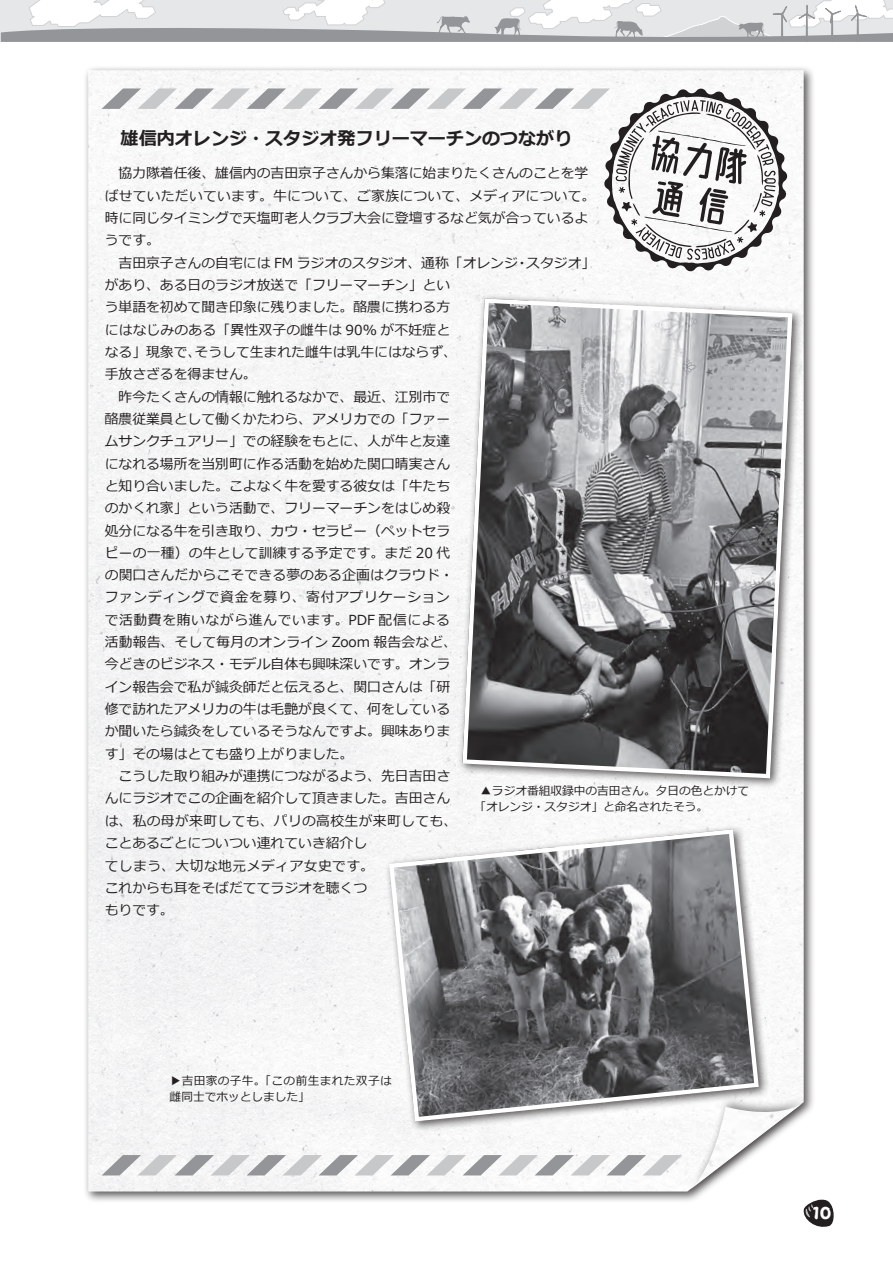
<style>
.page{position:relative;width:893px;height:1263px;background:#fff}
.page>*{position:absolute;margin:0;border:0;box-sizing:border-box;transform-origin:0 0}
.t1{font:700 18px "Meiryo";color:#231f20}
.t2{font:16.95px "DF En Kai W10 WING RKSJ H";color:#fff}
.t3{font:13.8px/22.4px "Meiryo";color:#231f20}
.t4{font:11.7px/15.9px "Meiryo";color:#231f20}
.t5{font:11.7px/15.9px "Meiryo";letter-spacing:.03em;color:#231f20}
</style>
<div class="page">
<svg style="left:803px;top:1199px;width:31px;height:28px"></svg>
<svg style="left:1px;top:0;width:892px;height:42px"></svg>
<div style="left:83px;top:65px;width:732px;height:1138px;background:#231f20;opacity:.75"></div>
<div style="left:88px;top:70px;width:716px;height:1121px;background:#f6f6f6"></div>
<svg style="left:102px;top:88px;width:686px;height:184px"></svg>
<svg style="left:102px;top:1155px;width:580px;height:20px"></svg>
<div style="left:457px;top:293px;width:347px;height:496px;background:#231f20;opacity:.75"></div>
<svg style="left:460px;top:296px;width:335px;height:484px"></svg>
<div style="left:384px;top:824px;width:386px;height:308px;background:#231f20;opacity:.75"></div>
<svg style="left:387px;top:827px;width:374px;height:297px"></svg>
<div style="left:686px;top:1093px;width:126px;height:101px;background:#231f20;opacity:.5"></div>
<img style="left:688px;top:1102px;width:116px;height:89px">
<h1 class="t1" style="left:121px;top:126px;width:453px">雄信内オレンジ・スタジオ発フリーマーチンのつながり</h1>
<p class="t3" style="left:105px;top:163px;width:485px">　協力隊着任後、雄信内の吉田京子さんから集落に始まりたくさんのことを学</p>
<p class="t3" style="left:105px;top:185px;width:492px">ばせていただいています。牛について、ご家族について、メディアについて。</p>
<p class="t3" style="left:105px;top:208px;width:485px">時に同じタイミングで天塩町老人クラブ大会に登壇するなど気が合っているよ</p>
<p class="t3" style="left:105px;top:230px;width:57px">うです。</p>
<p class="t3" style="left:526px;top:252px;width:71px">スタジオ「</p>
<p class="t3" style="left:105px;top:252px;width:415px">　吉田京子さんの自宅には FM ラジオのスタジオ、通称「オレンジ</p>
<p class="t3" style="left:105px;top:275px;width:347px">があり、ある日のラジオ放送で「フリーマーチン」とい</p>
<p class="t3" style="left:105px;top:297px;width:347px">う単語を初めて聞き印象に残りました。酪農に携わる方</p>
<p class="t3" style="left:105px;top:319px;width:347px">にはなじみのある「異性双子の雌牛は 90% が不妊症と</p>
<p class="t3" style="left:195px;top:341px;width:264px">そうして生まれた雌牛は乳牛にはならず、</p>
<p class="t3" style="left:515px;top:252px;width:15px">・</p>
<p class="t3" style="left:105px;top:341px;width:354px">なる」現象で、<br>手放さざるを得ません。<br>　昨今たくさんの情報に触れるなかで、最近、江別市で酪農従業員として働くかたわら、アメリカでの「ファームサンクチュアリー」での経験をもとに、人が牛と友達になれる場所を当別町に作る活動を始めた関口晴実さんと知り合いました。こよなく牛を愛する彼女は「牛たちのかくれ家」という活動で、フリーマーチンをはじめ殺処分になる牛を引き取り、カウ・セラピー（ペットセラピーの一種）の牛として訓練する予定です。まだ 20 代の関口さんだからこそできる夢のある企画はクラウド・ファンディングで資金を募り、寄付アプリケーションで活動費を賄いながら進んでいます。PDF 配信による活動報告、そして毎月のオンライン Zoom 報告会など、今どきのビジネス・モデル自体も興味深いです。オンライン報告会で私が鍼灸師だと伝えると、関口さんは「研修で訪れたアメリカの牛は毛艶が良くて、何をしているか聞いたら鍼灸をしているそうなんですよ。興味あります」その場はとても盛り上がりました。<br>　こうした取り組みが連携につながるよう、先日吉田さんにラジオでこの企画を紹介して頂きました。吉田さんは、私の母が来町しても、パリの高校生が来町しても、</p>
<p class="t4" style="left:474px;top:783px;width:276px;text-indent:6px">▲ラジオ番組収録中の吉田さん。夕日の色とかけて「オレンジ・スタジオ」と命名されたそう。</p>
<p class="t3" style="left:105px;top:833px;width:271px">ことあるごとについつい連れていき紹介してしまう、大切な地元メディア女史です。これからも耳をそばだててラジオを聴くつもりです。</p>
<p class="t5" style="left:170px;top:1073px;width:224px">▶吉田家の子牛。「この前生まれた双子は雌同士でホッとしました「</p>
<p class="t2" style="left:809px;top:1204px;width:24px">10</p>
</div>
